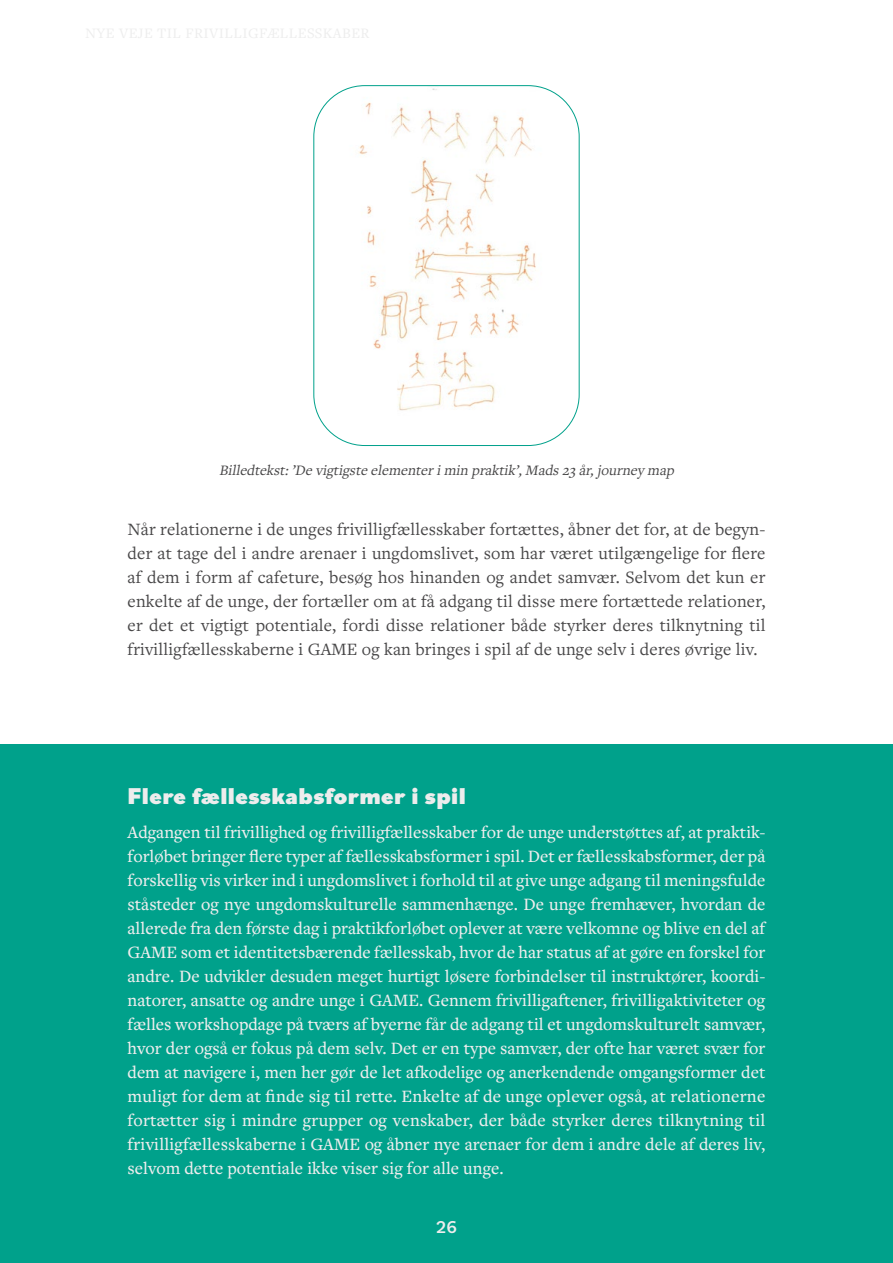
<style>
.page{position:relative;width:893px;height:1263px;background:#fff}
.page>*{position:absolute;margin:0;border:0;box-sizing:border-box;transform-origin:0 0}
.t1{font:900 24px "Bilo";letter-spacing:.02em;color:#ededed}
.t2{font:500 18px/24px "Freight Text Pro";color:#ededed;text-align:justify}
.t3{font:18px/24px "Freight Text Pro";letter-spacing:.01em;color:#474647;text-align:justify}
.t4{font:500 18px "Bilo";color:#ededed}
.t5{font:italic 15px "Freight Text Pro";color:#474647}
</style>
<div class="page">
<div style="left:0;top:744px;width:893px;height:519px;background:#00a18b"></div>
<img style="left:314px;top:86px;width:265px;height:359px">
<p class="t5" style="left:219px;top:461px;width:460px">Billedtekst:’De vigtigste elementerimin praktik’,Mads23 år,j ourney map</p>
<p class="t3" style="left:128px;top:516px;width:639px">Når relationerne i de unges frivilligfællesskaber fortættes, åbner det for, at de begyn&shy;der at tage del i andre arenaer i ungdomslivet, som har været utilgængelige for flere af dem i form af cafeture, besøg hos hinanden og andet samvær. Selvom det kun er enkelte af de unge, der fortæller om at få adgang til disse mere fortættede relationer, er det et vigtigt potentiale, fordi disse relationer både styrker deres tilknytning til frivilligfællesskaberne i GAME og kan bringes i spil af de unge selv i deres øvrige liv.</p>
<h1 class="t1" style="left:128px;top:779px;width:340px">Flere fællesskabsformer i spil</h1>
<p class="t2" style="left:128px;top:820px;width:639px">Adgangen til frivillighed og frivilligfællesskaber for de unge understøttes af, at praktik&shy;forløbet bringer flere typer af fællesskabsformer i spil. Det er fællesskabsformer, der på forskellig vis virker ind i ungdomslivet i forhold til at give unge adgang til meningsfulde ståsteder og nye ungdomskulturelle sammenhænge. De unge fremhæver, hvordan de allerede fra den første dag i praktikforløbet oplever at være velkomne og blive en del af GAME som et identitetsbærende fællesskab, hvor de har status af at gøre en forskel for andre. De udvikler desuden meget hurtigt løsere forbindelser til instruktører, koordi&shy;natorer, ansatte og andre unge i GAME. Gennem frivilligaftener, frivilligaktiviteter og fælles workshopdage på tværs af byerne får de adgang til et ungdomskulturelt samvær, hvor der også er fokus på dem selv. Det er en type samvær, der ofte har været svær for dem at navigere i, men her gør de let afkodelige og anerkendende omgangsformer det muligt for dem at finde sig til rette. Enkelte af de unge oplever også, at relationerne fortætter sig i mindre grupper og venskaber, der både styrker deres tilknytning til frivilligfællesskaberne i GAME og åbner nye arenaer for dem i andre dele af deres liv, selvom dette potentiale ikke viser sig for alle unge.</p>
<p class="t4" style="left:436px;top:1214px;width:22px">26</p>
</div>
